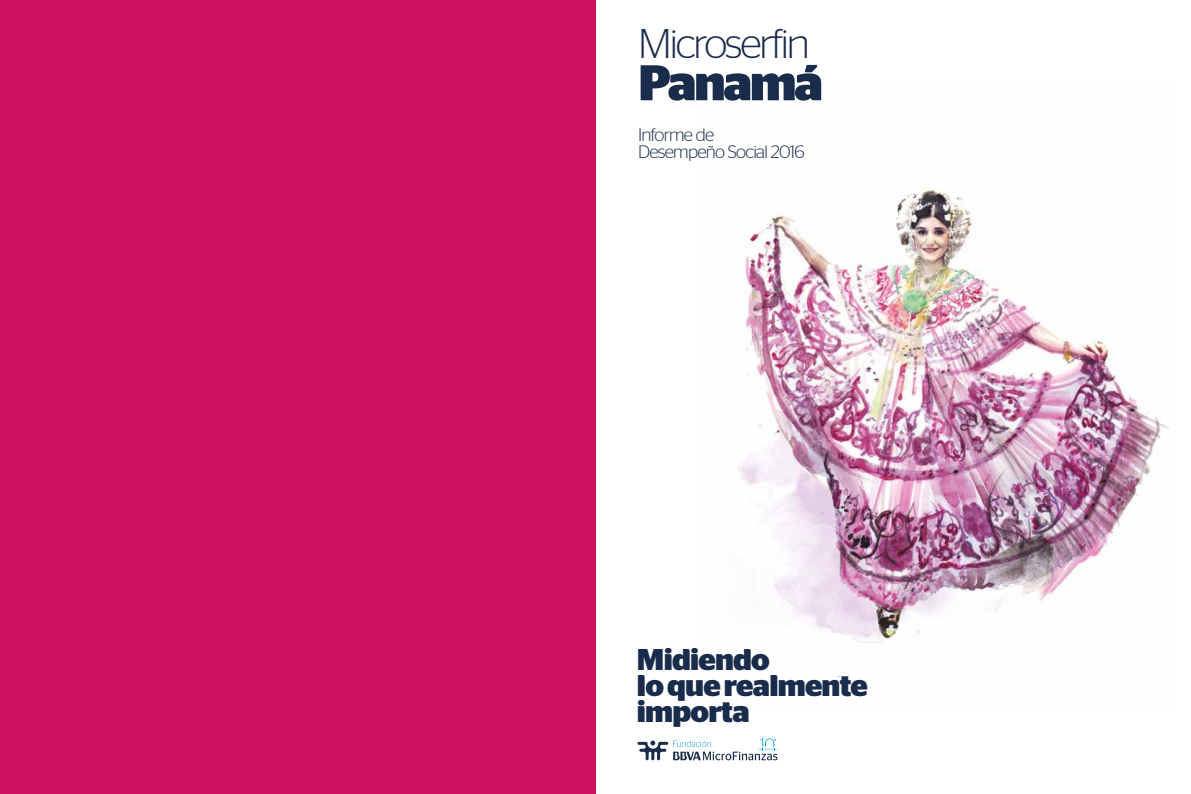
<style>
.page{position:relative;width:1191px;height:794px;background:#fff}
.page>*{position:absolute;margin:0;border:0;box-sizing:border-box;transform-origin:0 0}
.t1{font:700 50px "Stag Sans";letter-spacing:-.045em;color:#192c4b}
.t2{font:300 41.5px "Stag Sans";letter-spacing:-.05em;color:#192c4b}
.t3{font:700 30px/26px "Stag Sans";letter-spacing:-.025em;color:#192c4b}
.t4{font:300 18px/17px "Stag Sans";letter-spacing:-.04em;color:#192c4b}
</style>
<div class="page">
<img style="left:738px;top:188px;width:431px;height:490px">
<svg style="left:637px;top:738px;width:140px;height:22px"></svg>
<div style="left:0;top:0;width:595px;height:794px;background:#cc125f"></div>
<h2 class="t2" style="left:638px;top:21px;width:173px">Microserfin</h2>
<h1 class="t1" style="left:638px;top:54px;width:186px">Panamá</h1>
<p class="t4" style="left:638px;top:126px;width:168px">Informe de<br>Desempeño Social 2016</p>
<p class="t3" style="left:637px;top:646px;width:232px">Midiendo<br>lo que realmente importa</p>
</div>
